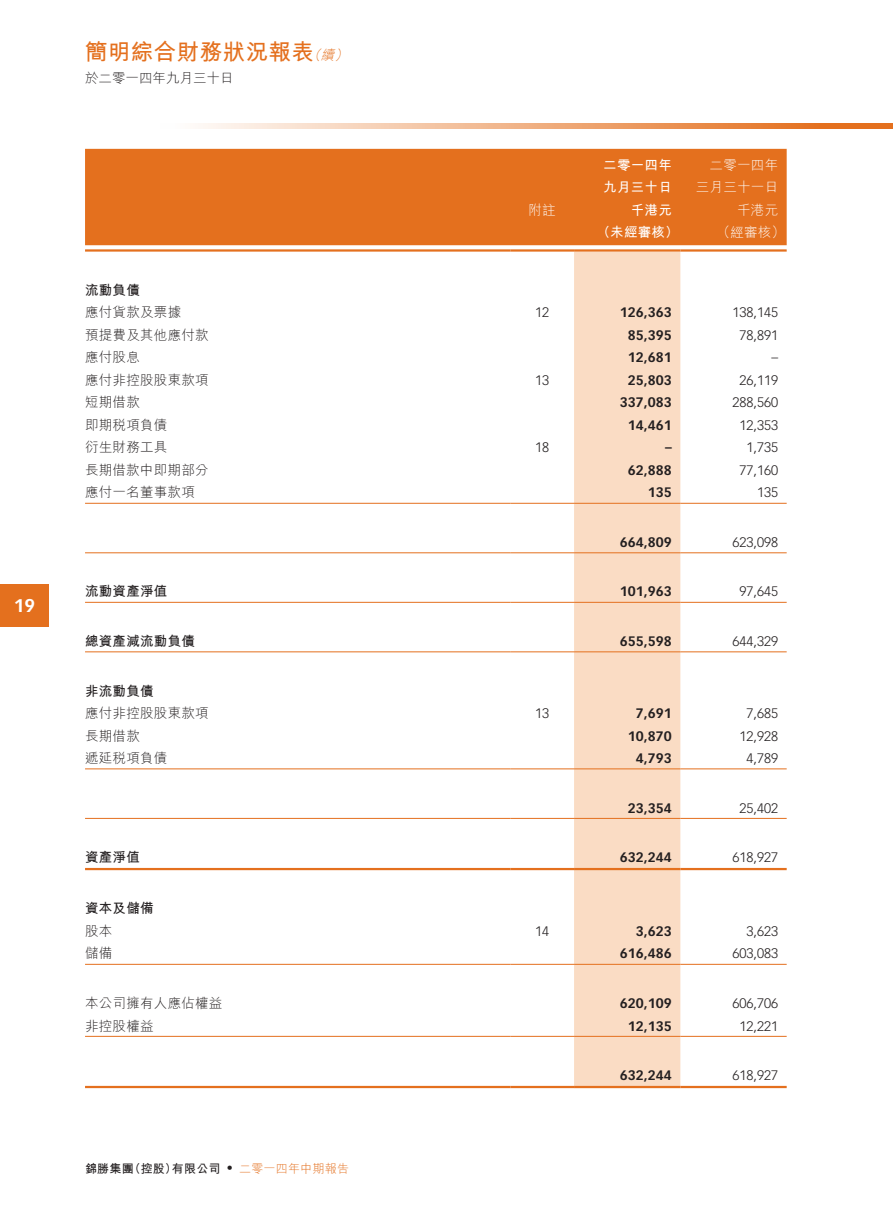
<style>
.page{position:relative;width:893px;height:1212px;background:#fff}
.page>*{position:absolute;margin:0;border:0;box-sizing:border-box;transform-origin:0 0}
.t1{font:700 22.5px "M Hei HK";letter-spacing:.02em;color:#e4701e}
.t2{font:700 18px "Vectora LT Std";color:#fff}
.t3{font:300 13.5px "Vectora LT Std";color:#231f20}
.t4{font:700 13.5px "Vectora LT Std";color:#231f20}
.t5{font:300 13.5px "M Hei HK";letter-spacing:.02em;color:#231f20}
.t6{font:700 13.5px "M Hei HK";letter-spacing:.02em;color:#231f20}
.t7{font:300 13.5px/22.5px "M Hei HK";letter-spacing:.02em;color:#fff;text-align:right}
.t8{font:700 13.5px/22.5px "M Hei HK";letter-spacing:.02em;color:#fff}
.t9{font:300 13.5px "M Hei HK";color:#231f20}
.t10{font:italic 300 13.5px "M Hei HK";color:#e4701e}
.t11{font:700 12px "M Hei HK";letter-spacing:.02em;color:#231f20}
.t12{font:300 12px "M Hei HK";letter-spacing:.02em;color:#e4701e}
.t13{font:300 12px "Vectora LT Std";color:#231f20}
</style>
<div class="page">
<svg style="left:200px;top:123px;width:693px;height:6px;background:#efad7e"></svg>
<div style="left:0;top:585px;width:49px;height:42px;background:#e4701e"></div>
<div style="left:85px;top:149px;width:702px;height:96px;background:#e4701e"></div>
<div style="left:574px;top:252px;width:106px;height:834px;background:#fadcc4"></div>
<hr style="left:85px;top:249px;width:425px;height:3px;background:#e4701e">
<hr style="left:510px;top:249px;width:64px;height:3px;background:#e4701e">
<hr style="left:574px;top:249px;width:106px;height:3px;background:#e4701e">
<hr style="left:680px;top:249px;width:107px;height:3px;background:#e4701e">
<hr style="left:85px;top:503px;width:425px;height:1px;background:#e4701e">
<hr style="left:510px;top:503px;width:64px;height:1px;background:#e4701e">
<hr style="left:574px;top:503px;width:106px;height:1px;background:#e4701e">
<hr style="left:680px;top:503px;width:107px;height:1px;background:#e4701e">
<hr style="left:85px;top:552px;width:425px;height:1px;background:#e4701e">
<hr style="left:510px;top:552px;width:64px;height:1px;background:#e4701e">
<hr style="left:574px;top:552px;width:106px;height:1px;background:#e4701e">
<hr style="left:680px;top:552px;width:107px;height:1px;background:#e4701e">
<hr style="left:85px;top:602px;width:425px;height:1px;background:#e4701e">
<hr style="left:510px;top:602px;width:64px;height:1px;background:#e4701e">
<hr style="left:574px;top:602px;width:106px;height:1px;background:#e4701e">
<hr style="left:680px;top:602px;width:107px;height:1px;background:#e4701e">
<hr style="left:85px;top:651px;width:425px;height:1px;background:#e4701e">
<hr style="left:510px;top:651px;width:64px;height:1px;background:#e4701e">
<hr style="left:574px;top:651px;width:106px;height:1px;background:#e4701e">
<hr style="left:680px;top:651px;width:107px;height:1px;background:#e4701e">
<hr style="left:85px;top:768px;width:425px;height:1px;background:#e4701e">
<hr style="left:510px;top:768px;width:64px;height:1px;background:#e4701e">
<hr style="left:574px;top:768px;width:106px;height:1px;background:#e4701e">
<hr style="left:680px;top:768px;width:107px;height:1px;background:#e4701e">
<hr style="left:85px;top:818px;width:425px;height:1px;background:#e4701e">
<hr style="left:510px;top:818px;width:64px;height:1px;background:#e4701e">
<hr style="left:574px;top:818px;width:106px;height:1px;background:#e4701e">
<hr style="left:680px;top:818px;width:107px;height:1px;background:#e4701e">
<hr style="left:85px;top:868px;width:425px;height:2px;background:#e4701e">
<hr style="left:510px;top:868px;width:64px;height:2px;background:#e4701e">
<hr style="left:574px;top:868px;width:106px;height:2px;background:#e4701e">
<hr style="left:680px;top:868px;width:107px;height:2px;background:#e4701e">
<hr style="left:85px;top:964px;width:425px;height:1px;background:#e4701e">
<hr style="left:510px;top:964px;width:64px;height:1px;background:#e4701e">
<hr style="left:574px;top:964px;width:106px;height:1px;background:#e4701e">
<hr style="left:680px;top:964px;width:107px;height:1px;background:#e4701e">
<hr style="left:85px;top:1036px;width:425px;height:1px;background:#e4701e">
<hr style="left:510px;top:1036px;width:64px;height:1px;background:#e4701e">
<hr style="left:574px;top:1036px;width:106px;height:1px;background:#e4701e">
<hr style="left:680px;top:1036px;width:107px;height:1px;background:#e4701e">
<hr style="left:85px;top:1086px;width:425px;height:2px;background:#e4701e">
<hr style="left:510px;top:1086px;width:64px;height:2px;background:#e4701e">
<hr style="left:574px;top:1086px;width:106px;height:2px;background:#e4701e">
<hr style="left:680px;top:1086px;width:107px;height:2px;background:#e4701e">
<h1 class="t1" style="left:85px;top:36px;width:231px">簡明綜合財務狀況報表</h1>
<p class="t9" style="left:85px;top:71px;width:150px">於二零一四年九月三十日</p>
<p class="t10" style="left:321px;top:49px;width:18px">續</p>
<p class="t10" style="left:307px;top:49px;width:18px">（</p>
<p class="t10" style="left:334px;top:49px;width:18px">(</p>
<h2 class="t2" style="left:14px;top:595px;width:23px">19</h2>
<p class="t6" style="left:85px;top:280px;width:56px">流動負債</p>
<p class="t5" style="left:85px;top:306px;width:98px">應付貨款及票據</p>
<p class="t5" style="left:85px;top:328px;width:125px">預提費及其他應付款</p>
<p class="t5" style="left:85px;top:351px;width:56px">應付股息</p>
<p class="t5" style="left:85px;top:373px;width:125px">應付非控股股東款項</p>
<p class="t5" style="left:85px;top:396px;width:56px">短期借款</p>
<p class="t5" style="left:85px;top:418px;width:84px">即期稅項負債</p>
<p class="t5" style="left:85px;top:441px;width:84px">衍生財務工具</p>
<p class="t5" style="left:85px;top:463px;width:125px">長期借款中即期部分</p>
<p class="t5" style="left:85px;top:486px;width:111px">應付一名董事款項</p>
<p class="t6" style="left:85px;top:582px;width:84px">流動資產淨值</p>
<p class="t6" style="left:85px;top:631px;width:111px">總資產減流動負債</p>
<p class="t6" style="left:85px;top:681px;width:70px">非流動負債</p>
<p class="t5" style="left:85px;top:706px;width:125px">應付非控股股東款項</p>
<p class="t5" style="left:85px;top:729px;width:56px">長期借款</p>
<p class="t5" style="left:85px;top:751px;width:84px">遞延稅項負債</p>
<p class="t6" style="left:85px;top:847px;width:56px">資產淨值</p>
<p class="t6" style="left:85px;top:899px;width:70px">資本及儲備</p>
<p class="t5" style="left:85px;top:924px;width:29px">股本</p>
<p class="t5" style="left:85px;top:946px;width:29px">儲備</p>
<p class="t5" style="left:85px;top:996px;width:139px">本公司擁有人應佔權益</p>
<p class="t5" style="left:85px;top:1018px;width:70px">非控股權益</p>
<p class="t11" style="left:85px;top:1160px;width:50px">錦勝集團</p>
<p class="t11" style="left:129px;top:1160px;width:50px">（控股）</p>
<p class="t11" style="left:172px;top:1160px;width:50px">有限公司</p>
<p class="t12" style="left:239px;top:1162px;width:111px">二零一四年中期報告</p>
<p class="t13" style="left:227px;top:1161px;width:7px">•</p>
<p class="t7" style="left:528px;top:198px;width:29px">附註</p>
<p class="t8" style="left:603px;top:152px;width:70px">二零一四年九月三十日</p>
<p class="t7" style="left:696px;top:153px;width:84px">二零一四年三月三十一日千港元</p>
<p class="t8" style="left:631px;top:197px;width:43px">千港元</p>
<p class="t8" style="left:597px;top:220px;width:83px">（未經審核）</p>
<p class="t7" style="left:717px;top:221px;width:70px">（經審核(</p>
<p class="t3" style="left:535px;top:305px;width:16px">12</p>
<p class="t4" style="left:620px;top:304px;width:53px">126,363</p>
<p class="t3" style="left:732px;top:305px;width:47px">138,145</p>
<p class="t4" style="left:628px;top:327px;width:45px">85,395</p>
<p class="t3" style="left:739px;top:327px;width:40px">78,891</p>
<p class="t4" style="left:628px;top:349px;width:45px">12,681</p>
<p class="t3" style="left:771px;top:350px;width:8px">–</p>
<p class="t3" style="left:535px;top:372px;width:16px">13</p>
<p class="t4" style="left:628px;top:372px;width:45px">25,803</p>
<p class="t3" style="left:739px;top:372px;width:40px">26,119</p>
<p class="t4" style="left:620px;top:394px;width:53px">337,083</p>
<p class="t3" style="left:732px;top:395px;width:47px">288,560</p>
<p class="t4" style="left:628px;top:417px;width:45px">14,461</p>
<p class="t3" style="left:739px;top:417px;width:40px">12,353</p>
<p class="t3" style="left:535px;top:440px;width:16px">18</p>
<p class="t4" style="left:665px;top:439px;width:8px">–</p>
<p class="t3" style="left:746px;top:440px;width:33px">1,735</p>
<p class="t4" style="left:628px;top:462px;width:45px">62,888</p>
<p class="t3" style="left:739px;top:462px;width:40px">77,160</p>
<p class="t4" style="left:648px;top:484px;width:25px">135</p>
<p class="t3" style="left:757px;top:485px;width:23px">135</p>
<p class="t4" style="left:620px;top:534px;width:53px">664,809</p>
<p class="t3" style="left:732px;top:534px;width:47px">623,098</p>
<p class="t4" style="left:620px;top:583px;width:53px">101,963</p>
<p class="t3" style="left:740px;top:584px;width:40px">97,645</p>
<p class="t4" style="left:620px;top:633px;width:53px">655,598</p>
<p class="t3" style="left:732px;top:633px;width:47px">644,329</p>
<p class="t3" style="left:535px;top:705px;width:16px">13</p>
<p class="t4" style="left:636px;top:705px;width:37px">7,691</p>
<p class="t3" style="left:747px;top:705px;width:33px">7,685</p>
<p class="t4" style="left:628px;top:727px;width:45px">10,870</p>
<p class="t3" style="left:739px;top:728px;width:40px">12,928</p>
<p class="t4" style="left:636px;top:750px;width:37px">4,793</p>
<p class="t3" style="left:746px;top:750px;width:33px">4,789</p>
<p class="t4" style="left:628px;top:799px;width:45px">23,354</p>
<p class="t3" style="left:739px;top:800px;width:40px">25,402</p>
<p class="t4" style="left:620px;top:849px;width:53px">632,244</p>
<p class="t3" style="left:732px;top:849px;width:47px">618,927</p>
<p class="t3" style="left:535px;top:923px;width:16px">14</p>
<p class="t4" style="left:636px;top:923px;width:37px">3,623</p>
<p class="t3" style="left:747px;top:923px;width:33px">3,623</p>
<p class="t4" style="left:620px;top:945px;width:53px">616,486</p>
<p class="t3" style="left:732px;top:946px;width:47px">603,083</p>
<p class="t4" style="left:620px;top:995px;width:53px">620,109</p>
<p class="t3" style="left:732px;top:995px;width:47px">606,706</p>
<p class="t4" style="left:628px;top:1017px;width:45px">12,135</p>
<p class="t3" style="left:740px;top:1018px;width:40px">12,221</p>
<p class="t4" style="left:620px;top:1067px;width:53px">632,244</p>
<p class="t3" style="left:732px;top:1067px;width:47px">618,927</p>
</div>
